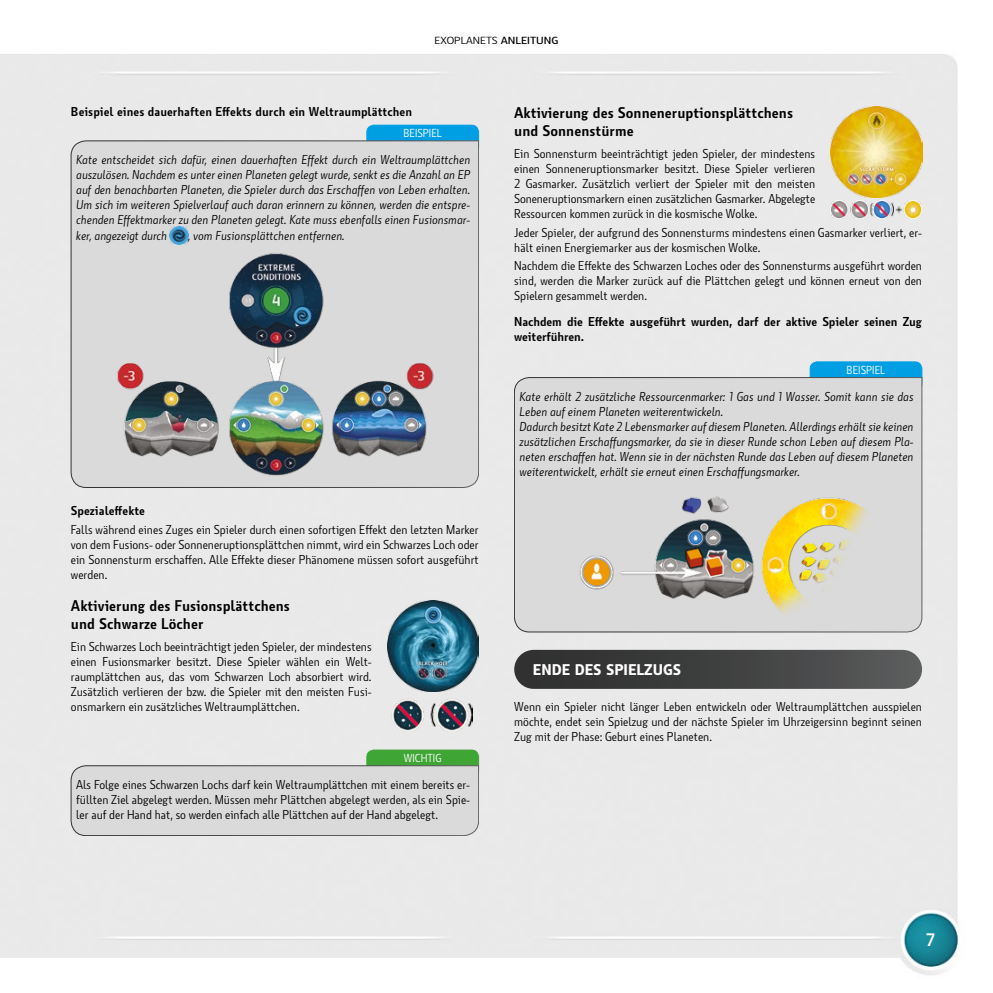
<style>
.page{position:relative;width:993px;height:993px;background:#fff}
.page>*{position:absolute;margin:0;border:0;box-sizing:border-box;transform-origin:0 0}
.t1{font:700 17.5px "Botanika";color:#fff}
.t2{font:700 15px/18px "Botanika";color:#000}
.t3{font:800 15px "Botanika";color:#fff}
.t4{font:12.5px/15px "Botanika Lite";color:#000;text-align:justify}
.t5{font:italic 12.5px/15.1px "Botanika Lite";color:#000;text-align:justify}
.t6{font:700 12.5px/15px "Botanika";letter-spacing:-.01em;color:#000}
.t7{font:11.25px "Botanika Lite";color:#fff}
.t8{font:10px "Botanika Lite";color:#000;scale:1.2 1}
.s1{font-family:"Botanika";font-weight:600}
</style>
<div class="page">
<div style="left:0;top:54px;width:959px;height:922px;background:#e9e9e9"></div>
<div style="left:367px;top:125px;width:111px;height:28px;background:#009fe3;border-radius:7px"></div>
<div style="left:366px;top:125px;width:112px;height:29px;border:1px solid #009fe3;border-radius:7px"></div>
<div style="left:71px;top:140px;width:408px;height:347px;background:#dadada"></div>
<img style="left:170px;top:227px;width:18px;height:18px">
<img style="left:76px;top:250px;width:397px;height:226px">
<div style="left:809px;top:362px;width:112px;height:28px;background:#009fe3;border-radius:7px"></div>
<div style="left:809px;top:361px;width:112px;height:29px;border:1px solid #009fe3;border-radius:7px"></div>
<div style="left:514px;top:377px;width:407px;height:255px;background:#dadada"></div>
<img style="left:514px;top:485px;width:407px;height:138px">
<img style="left:387px;top:600px;width:91px;height:91px">
<img style="left:391px;top:698px;width:81px;height:33px">
<img style="left:830px;top:106px;width:91px;height:91px">
<img style="left:830px;top:200px;width:91px;height:18px">
<div style="left:367px;top:749px;width:111px;height:29px;background:#3fa535;border-radius:7px"></div>
<div style="left:366px;top:749px;width:112px;height:29px;border:1px solid #3fa535;border-radius:7px"></div>
<div style="left:71px;top:765px;width:408px;height:70px;background:#dadada"></div>
<div style="left:514px;top:649px;width:407px;height:39px;background:linear-gradient(to right,#2b2c2c,#585959);border-radius:19px"></div>
<p class="t8" style="left:434px;top:35px;width:105px">EXOPLANETS <span class="s1">ANLEITUNG</span></p>
<p class="t6" style="left:71px;top:104px;width:342px">Beispiel eines dauerhaften Effekts durch ein Weltraumplättchen</p>
<p class="t7" style="left:403px;top:127px;width:40px">BEISPIEL</p>
<p class="t5" style="left:76px;top:152px;width:395px">Kate entscheidet sich dafür, einen dauerhaften Effekt durch ein Weltraumplättchen auszulösen. Nachdem es unter einen Planeten gelegt wurde, senkt es die Anzahl an EP auf den benachbarten Planeten, die Spieler durch das Erschaffen von Leben erhalten.<br>Um sich im weiteren Spielverlauf auch daran erinnern zu können, werden die entspre&shy;chenden Effektmarker zu den Planeten gelegt. Kate muss ebenfalls einen Fusionsmar&shy;ker, angezeigt durch</p>
<p class="t5" style="left:188px;top:228px;width:158px">, vom Fusionsplättchen entfernen.</p>
<p class="t6" style="left:71px;top:503px;width:76px">Spezialeffekte</p>
<p class="t4" style="left:71px;top:521px;width:409px">Falls während eines Zuges ein Spieler durch einen sofortigen Effekt den letzten Marker von dem Fusions- oder Sonneneruptionsplättchen nimmt, wird ein Schwarzes Loch oder ein Sonnensturm erschaffen. Alle Effekte dieser Phänomene müssen sofort ausgeführt werden.</p>
<p class="t2" style="left:71px;top:596px;width:220px">Aktivierung des Fusionsplättchens und Schwarze Löcher</p>
<p class="t4" style="left:71px;top:639px;width:302px">Ein Schwarzes Loch beeinträchtigt jeden Spieler, der mindestens einen Fusionsmarker besitzt. Diese Spieler wählen ein Welt&shy;raumplättchen aus, das vom Schwarzen Loch absorbiert wird.<br>Zusätzlich verlieren der bzw. die Spieler mit den meisten Fusi&shy;onsmarkern ein zusätzliches Weltraumplättchen.</p>
<p class="t7" style="left:404px;top:751px;width:39px">WICHTIG</p>
<p class="t4" style="left:76px;top:777px;width:395px">Als Folge eines Schwarzen Lochs darf kein Weltraumplättchen mit einem bereits er&shy;füllten Ziel abgelegt werden. Müssen mehr Plättchen abgelegt werden, als ein Spie&shy;ler auf der Hand hat, so werden einfach alle Plättchen auf der Hand abgelegt.</p>
<p class="t2" style="left:514px;top:104px;width:280px">Aktivierung des Sonneneruptionsplättchens und Sonnenstürme</p>
<p class="t4" style="left:514px;top:146px;width:302px">Ein Sonnensturm beeinträchtigt jeden Spieler, der mindestens einen Sonneneruptionsmarker besitzt. Diese Spieler verlieren 2 Gasmarker. Zusätzlich verliert der Spieler mit den meisten Soneneruptionsmarkern einen zusätzlichen Gasmarker. Abgelegte Ressourcen kommen zurück in die kosmische Wolke.</p>
<p class="t4" style="left:514px;top:225px;width:409px">Jeder Spieler, der aufgrund des Sonnensturms mindestens einen Gasmarker verliert, er&shy;hält einen Energiemarker aus der kosmischen Wolke.</p>
<p class="t4" style="left:514px;top:258px;width:409px">Nachdem die Effekte des Schwarzen Loches oder des Sonnensturms ausgeführt worden sind, werden die Marker zurück auf die Plättchen gelegt und können erneut von den Spielern gesammelt werden.</p>
<p class="t6" style="left:514px;top:314px;width:409px">Nachdem die Effekte ausgeführt wurden, darf der aktive Spieler seinen Zug weiterführen.</p>
<p class="t7" style="left:846px;top:363px;width:40px">BEISPIEL</p>
<p class="t5" style="left:519px;top:389px;width:395px;text-align:left">Kate erhält 2 zusätzliche Ressourcenmarker: 1 Gas und 1 Wasser. Somit kann sie das Leben auf einem Planeten weiterentwickeln.<br>Dadurch besitzt Kate 2 Lebensmarker auf diesem Planeten. Allerdings erhält sie keinen zusätzlichen Erschaffungsmarker, da sie in dieser Runde schon Leben auf diesem Pla&shy;neten erschaffen hat. Wenn sie in der nächsten Runde das Leben auf diesem Planeten weiterentwickelt, erhält sie erneut einen Erschaffungsmarker.</p>
<p class="t3" style="left:533px;top:660px;width:148px">ENDE DES SPIELZUGS</p>
<p class="t4" style="left:514px;top:699px;width:409px">Wenn ein Spieler nicht länger Leben entwickeln oder Weltraumplättchen ausspielen möchte, endet sein Spielzug und der nächste Spieler im Uhrzeigersinn beginnt seinen Zug mit der Phase: Geburt eines Planeten.</p>
<h1 class="t1" style="left:925px;top:928px;width:10px">7</h1>
</div>
